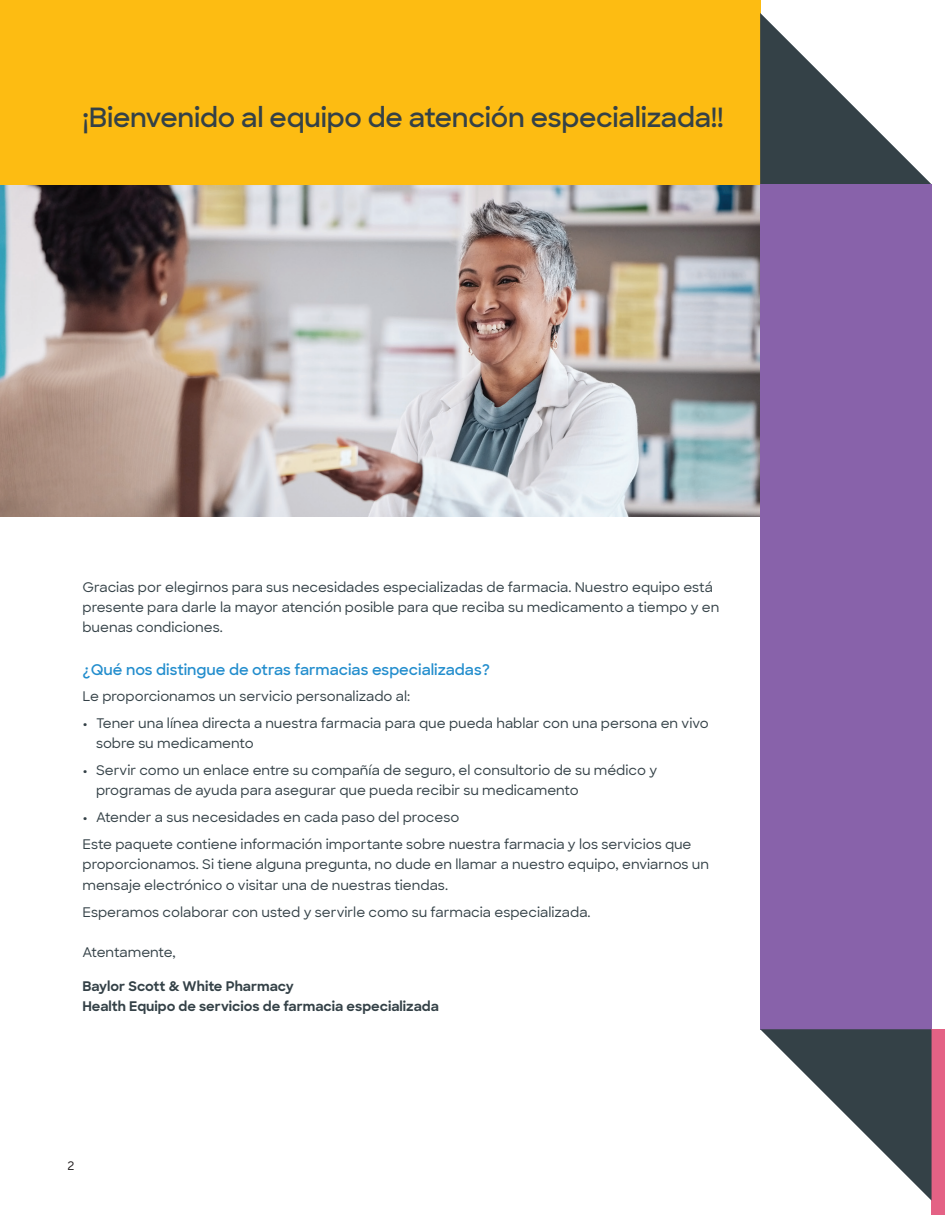
<style>
.page{position:relative;width:945px;height:1215px;background:#fff}
.page>*{position:absolute;margin:0;border:0;box-sizing:border-box;transform-origin:0 0}
.t1{font:600 27px "Sharp Sans";letter-spacing:-.01em;color:#344147}
.t2{font:600 15px "Sharp Sans";color:#228dcd}
.t3{font:500 13.5px/20.2px "Sharp Sans";color:#344147}
.t4{font:700 13.5px/20.2px "Sharp Sans";color:#344147}
.t5{font:500 12px "Sharp Sans";color:#231f20}
.s1{font-weight:700}
</style>
<div class="page">
<img style="left:0;top:184px;width:759px;height:332px">
<div style="left:0;top:0;width:760px;height:184px;background:#fdbc12"></div>
<svg style="left:760px;top:13px;width:171px;height:171px"></svg>
<div style="left:760px;top:184px;width:172px;height:845px;background:#8862aa"></div>
<div style="left:932px;top:1029px;width:13px;height:186px;background:#e46285"></div>
<svg style="left:760px;top:1029px;width:172px;height:172px"></svg>
<h1 class="t1" style="left:82px;top:97px;width:643px">¡Bienvenido al equipo de atención especializada!!</h1>
<p class="t3" style="left:82px;top:576px;width:639px">Gracias por elegirnos para sus necesidades especializadas de farmacia. Nuestro equipo está presente para darle la mayor atención posible para que reciba su medicamento a tiempo y en buenas condiciones.</p>
<p class="t2" style="left:82px;top:659px;width:409px">¿Qué nos distingue de otras farmacias especializadas?</p>
<p class="t3" style="left:82px;top:685px;width:329px">Le proporcionamos un servicio personalizado al:</p>
<p class="t3" style="left:96px;top:712px;width:614px;text-indent:-14px"><span class="s1">•</span> Tener una línea directa a nuestra farmacia para que pueda hablar con una persona en vivo sobre su medicamento</p>
<p class="t3" style="left:96px;top:759px;width:563px;text-indent:-14px"><span class="s1">•</span> Servir como un enlace entre su compañía de seguro, el consultorio de su médico y programas de ayuda para asegurar que pueda recibir su medicamento</p>
<p class="t3" style="left:82px;top:803px;width:611px;line-height:27px"><span class="s1">•</span> Atender a sus necesidades en cada paso del proceso<br>Este paquete contiene información importante sobre nuestra farmacia y los servicios que</p>
<p class="t3" style="left:82px;top:854px;width:628px">proporcionamos. Si tiene alguna pregunta, no dude en llamar a nuestro equipo, enviarnos un mensaje electrónico o visitar una de nuestras tiendas.</p>
<p class="t3" style="left:82px;top:901px;width:510px">Esperamos colaborar con usted y servirle como su farmacia especializada.</p>
<p class="t3" style="left:82px;top:942px;width:95px">Atentamente,</p>
<p class="t4" style="left:82px;top:975px;width:358px">Baylor Scott &amp; White Pharmacy<br>Health Equipo de servicios de farmacia especializada</p>
<p class="t5" style="left:68px;top:1157px;width:8px">2</p>
</div>
